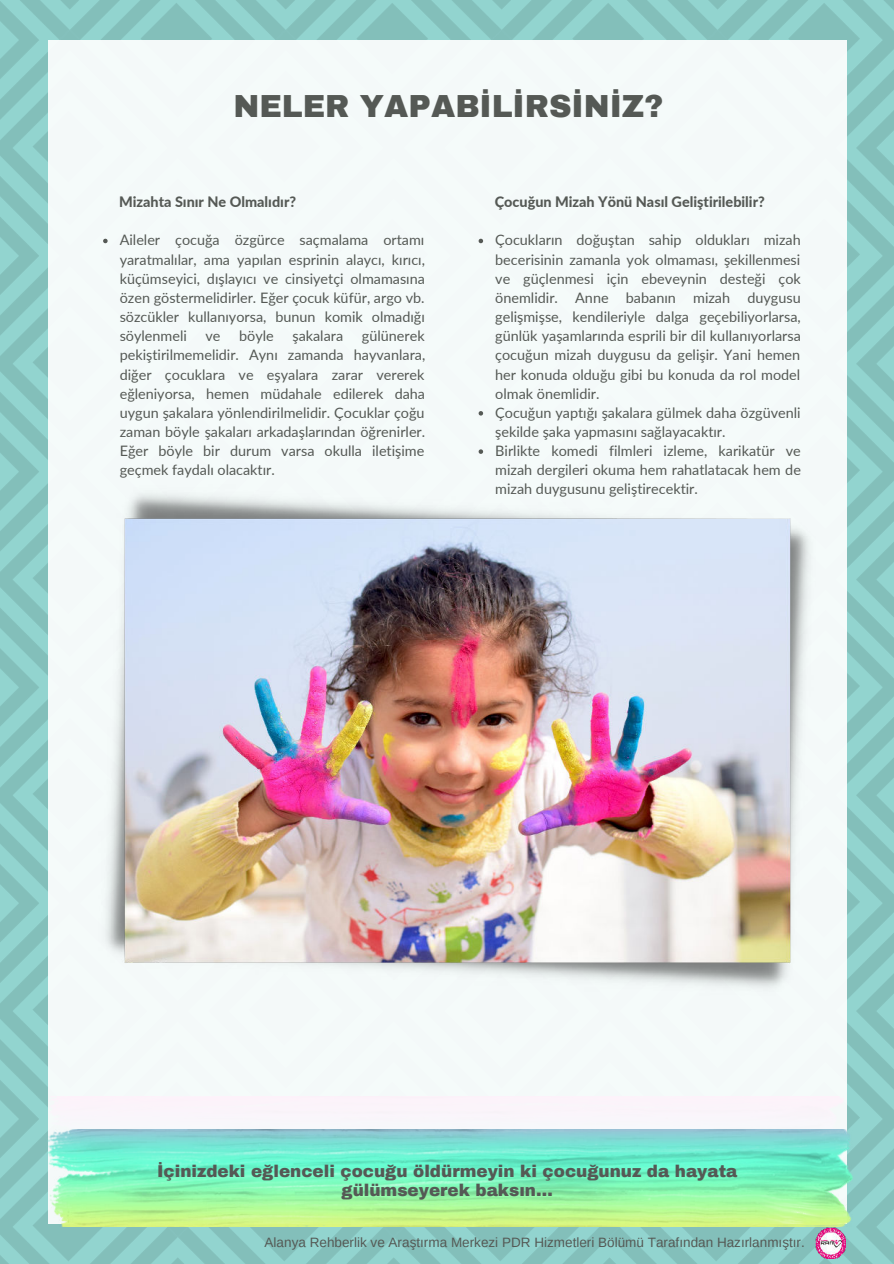
<style>
.page{position:relative;width:894px;height:1264px;background:#fff}
.page>*{position:absolute;margin:0;border:0;box-sizing:border-box;transform-origin:0 0}
.t1{font:900 31.2px "Archivo";color:#555955}
.t2{font:900 16.8px/19.2px "Archivo";color:#555955;text-align:center}
.t3{font:14.4px/19.2px "Lato";color:#555955;text-align:justify}
.t4{font:800 14.4px "Lato";color:#555955}
.t5{font:13.5px "Arimo";color:#555955}
</style>
<div class="page">
<img style="left:0;top:0;width:893px;height:1263px">
<div style="left:48px;top:40px;width:798px;height:1183px;background:#f4f9f9"></div>
<img style="left:106px;top:494px;width:703px;height:493px">
<img style="left:35px;top:1129px;width:818px;height:97px">
<svg style="left:103px;top:239px;width:5px;height:4px"></svg>
<svg style="left:478px;top:239px;width:5px;height:4px"></svg>
<svg style="left:478px;top:411px;width:5px;height:4px"></svg>
<svg style="left:478px;top:449px;width:5px;height:5px"></svg>
<img style="left:815px;top:1227px;width:30px;height:30px">
<h1 class="t1" style="left:233px;top:87px;width:431px">NELER YAPABİLİRSİNİZ?</h1>
<p class="t4" style="left:119px;top:191px;width:178px">Mizahta Sınır Ne Olmalıdır?</p>
<p class="t3" style="left:120px;top:230px;width:307px">Aileler çocuğa özgürce saçmalama ortamı yaratmalılar, ama yapılan esprinin alaycı, kırıcı, küçümseyici, dışlayıcı ve cinsiyetçi olmamasına özen göstermelidirler. Eğer çocuk küfür, argo vb. sözcükler kullanıyorsa, bunun komik olmadığı söylenmeli</p>
<p class="t3" style="left:120px;top:326px;width:307px;text-indent:242px">gülünerek pekiştirilmemelidir. Aynı zamanda hayvanlara, diğer çocuklara ve eşyalara zarar vererek eğleniyorsa, hemen müdahale edilerek daha uygun şakalara yönlendirilmelidir. Çocuklar çoğu zaman böyle şakaları arkadaşlarından öğrenirler.<br>Eğer böyle bir durum varsa okulla iletişime geçmek faydalı olacaktır.</p>
<p class="t3" style="left:205px;top:326px;width:17px">ve</p>
<p class="t3" style="left:239px;top:326px;width:36px">böyle</p>
<p class="t3" style="left:292px;top:326px;width:52px">şakalara</p>
<p class="t4" style="left:494px;top:191px;width:271px">Çocuğun Mizah Yönü Nasıl Geliştirilebilir?</p>
<p class="t3" style="left:495px;top:230px;width:307px;text-align:left">Çocukların doğuştan sahip oldukları mizah becerisinin zamanla yok olmaması, şekillenmesi ve güçlenmesi için ebeveynin desteği çok önemlidir. Anne babanın mizah duygusu gelişmişse, kendileriyle dalga geçebiliyorlarsa, günlük yaşamlarında esprili bir dil kullanıyorlarsa çocuğun mizah duygusu da gelişir. Yani hemen her konuda olduğu gibi bu konuda da rol model olmak önemlidir.<br>Çocuğun yaptığı şakalara gülmek daha özgüvenli şekilde şaka yapmasını sağlayacaktır.<br>Birlikte komedi filmleri izleme, karikatür ve mizah dergileri okuma hem rahatlatacak hem de mizah duygusunu geliştirecektir.</p>
<p class="t2" style="left:157px;top:1161px;width:581px">İçinizdeki eğlenceli çocuğu öldürmeyin ki çocuğunuz da hayata gülümseyerek baksın…</p>
<p class="t5" style="left:264px;top:1233px;width:541px">Alanya Rehberlik ve Araştırma Merkezi PDR Hizmetleri Bölümü Tarafından Hazırlanmıştır.</p>
</div>
